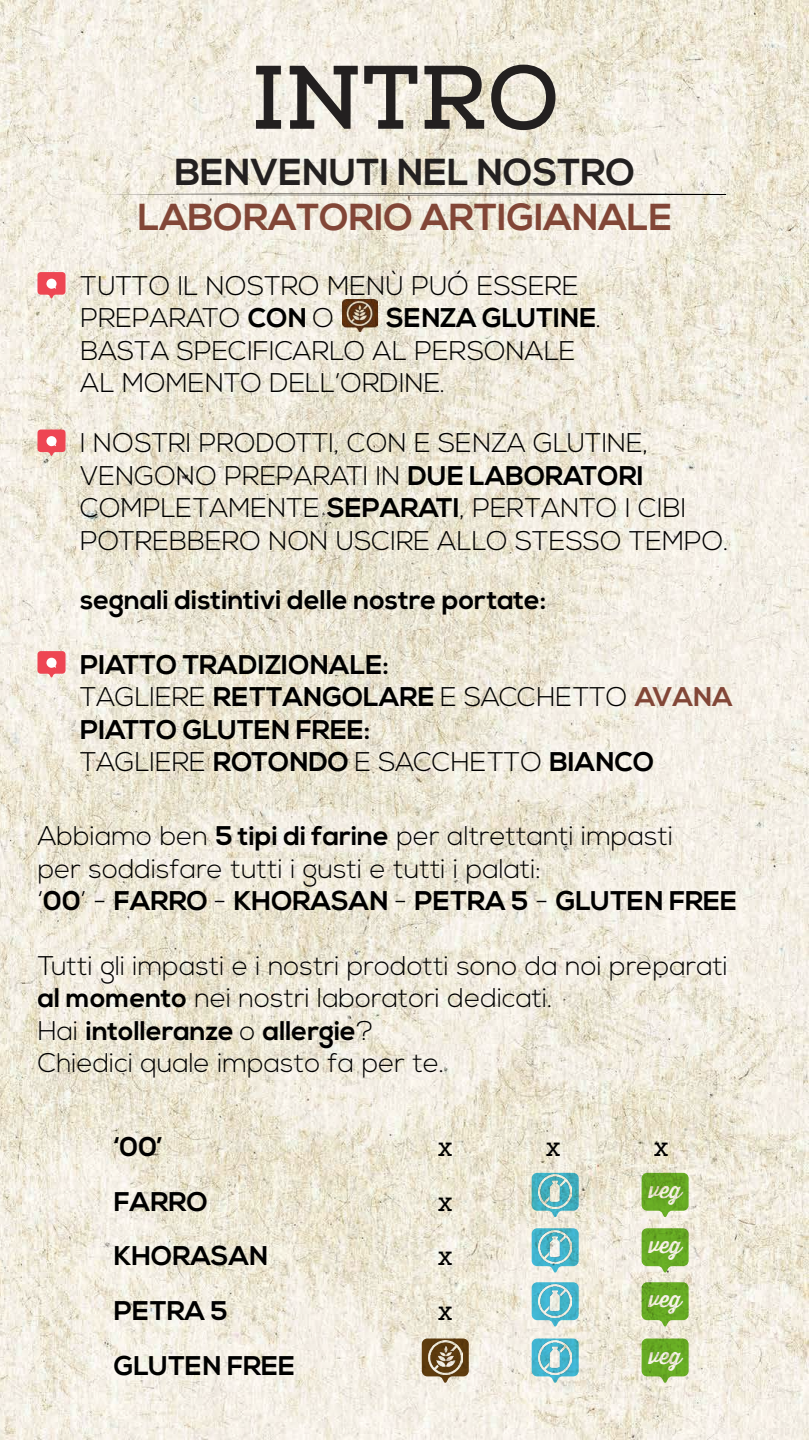
<style>
.page{position:relative;width:810px;height:1440px;background:#fff}
.page>*{position:absolute;margin:0;border:0;box-sizing:border-box;transform-origin:0 0}
.t1{font:90px "Nexa Slab Bold FREE";letter-spacing:-.005em;color:#232020}
.t2{font:700 37.5px "Nexa";color:#824637}
.t3{font:700 37.5px "Nexa";color:#232020}
.t4{font:300 27px/32.4px "Nexa";color:#000}
.t5{font:700 27px/32.4px "Nexa";color:#000}
.t6{font:27px "Nexa Slab Regular FREE";color:#000}
.t7{font:22.65px "Thirsty Rough Reg";color:#fff}
.s1{font-weight:700}
.s2{font-weight:300}
.s3{color:#824637}
</style>
<div class="page">
<img style="left:0;top:0;width:808px;height:1440px">
<svg style="left:94px;top:193px;width:632px;height:2px"></svg>
<svg style="left:38px;top:272px;width:28px;height:27px"></svg>
<img style="left:343px;top:299px;width:34px;height:32px">
<svg style="left:38px;top:430px;width:28px;height:26px"></svg>
<svg style="left:38px;top:651px;width:28px;height:27px"></svg>
<svg style="left:532px;top:1339px;width:47px;height:44px"></svg>
<img style="left:538px;top:1340px;width:34px;height:34px">
<svg style="left:642px;top:1339px;width:47px;height:44px;background:#7ab23f"></svg>
<svg style="left:422px;top:1339px;width:47px;height:44px"></svg>
<img style="left:429px;top:1340px;width:33px;height:34px">
<svg style="left:532px;top:1282px;width:47px;height:45px"></svg>
<img style="left:538px;top:1284px;width:34px;height:34px">
<svg style="left:642px;top:1282px;width:47px;height:45px;background:#7bb240"></svg>
<svg style="left:532px;top:1228px;width:47px;height:45px"></svg>
<img style="left:538px;top:1230px;width:34px;height:34px">
<svg style="left:642px;top:1228px;width:47px;height:45px;background:#7cb441"></svg>
<svg style="left:532px;top:1173px;width:47px;height:44px"></svg>
<img style="left:538px;top:1175px;width:34px;height:33px">
<svg style="left:642px;top:1173px;width:47px;height:44px;background:#79b03d"></svg>
<h1 class="t1" style="left:251px;top:44px;width:310px">INTRO</h1>
<h2 class="t3" style="left:175px;top:151px;width:462px">BENVENUTI NEL NOSTRO</h2>
<h2 class="t2" style="left:138px;top:196px;width:536px">LABORATORIO ARTIGIANALE</h2>
<p class="t4" style="left:80px;top:271px;width:500px">TUTTO IL NOSTRO MENÙ PUÓ ESSERE<br>PREPARATO <span class="s1">CON</span> O</p>
<p class="t4" style="left:80px;top:303px;width:522px;text-indent:306px"><span class="s1">SENZA GLUTINE</span>.<br>BASTA SPECIFICARLO AL PERSONALE<br>AL MOMENTO DELL’ORDINE.</p>
<p class="t4" style="left:80px;top:428px;width:650px">I NOSTRI PRODOTTI, CON E SENZA GLUTINE, VENGONO PREPARATI IN <span class="s1">DUE LABORATORI </span>COMPLETAMENTE <span class="s1">SEPARATI</span>, PERTANTO I CIBI POTREBBERO NON USCIRE ALLO STESSO TEMPO.</p>
<p class="t5" style="left:80px;top:584px;width:468px">segnali distintivi delle nostre portate:</p>
<p class="t5" style="left:80px;top:649px;width:654px">PIATTO TRADIZIONALE:<br><span class="s2">TAGLIERE</span> RETTANGOLARE <span class="s2">E SACCHETTO</span> <span class="s3">AVANA<br></span>PIATTO GLUTEN FREE:<br><span class="s2">TAGLIERE</span> ROTONDO <span class="s2">E SACCHETTO</span> BIANCO</p>
<p class="t4" style="left:38px;top:821px;width:701px">Abbiamo ben <span class="s1">5 tipi di farine</span> per altrettanti impasti<br>per soddisfare tutti i gusti e tutti i palati:<br>‘<span class="s1">00</span>’ - <span class="s1">FARRO</span> - <span class="s1">KHORASAN</span> - <span class="s1">PETRA 5</span> - <span class="s1">GLUTEN FREE</span></p>
<p class="t4" style="left:38px;top:951px;width:692px">Tutti gli impasti e i nostri prodotti sono da noi preparati <span class="s1">al momento</span> nei nostri laboratori dedicati.<br>Hai <span class="s1">intolleranze</span> o <span class="s1">allergie</span>?<br>Chiedici quale impasto fa per te.</p>
<p class="t5" style="left:114px;top:1131px;width:50px">‘00’</p>
<p class="t6" style="left:438px;top:1130px;width:16px">x</p>
<p class="t6" style="left:546px;top:1130px;width:16px">x</p>
<p class="t6" style="left:654px;top:1130px;width:16px">x</p>
<p class="t5" style="left:114px;top:1186px;width:96px">FARRO</p>
<p class="t6" style="left:438px;top:1185px;width:16px">x</p>
<p class="t5" style="left:114px;top:1241px;width:156px">KHORASAN</p>
<p class="t6" style="left:438px;top:1240px;width:16px">x</p>
<p class="t5" style="left:114px;top:1296px;width:115px">PETRA 5</p>
<p class="t6" style="left:438px;top:1295px;width:16px">x</p>
<p class="t5" style="left:114px;top:1351px;width:183px">GLUTEN FREE</p>
<p class="t7" style="left:649px;top:1339px;width:34px">veg</p>
<p class="t7" style="left:649px;top:1173px;width:34px">veg</p>
<p class="t7" style="left:649px;top:1229px;width:34px">veg</p>
<p class="t7" style="left:649px;top:1283px;width:34px">veg</p>
</div>
